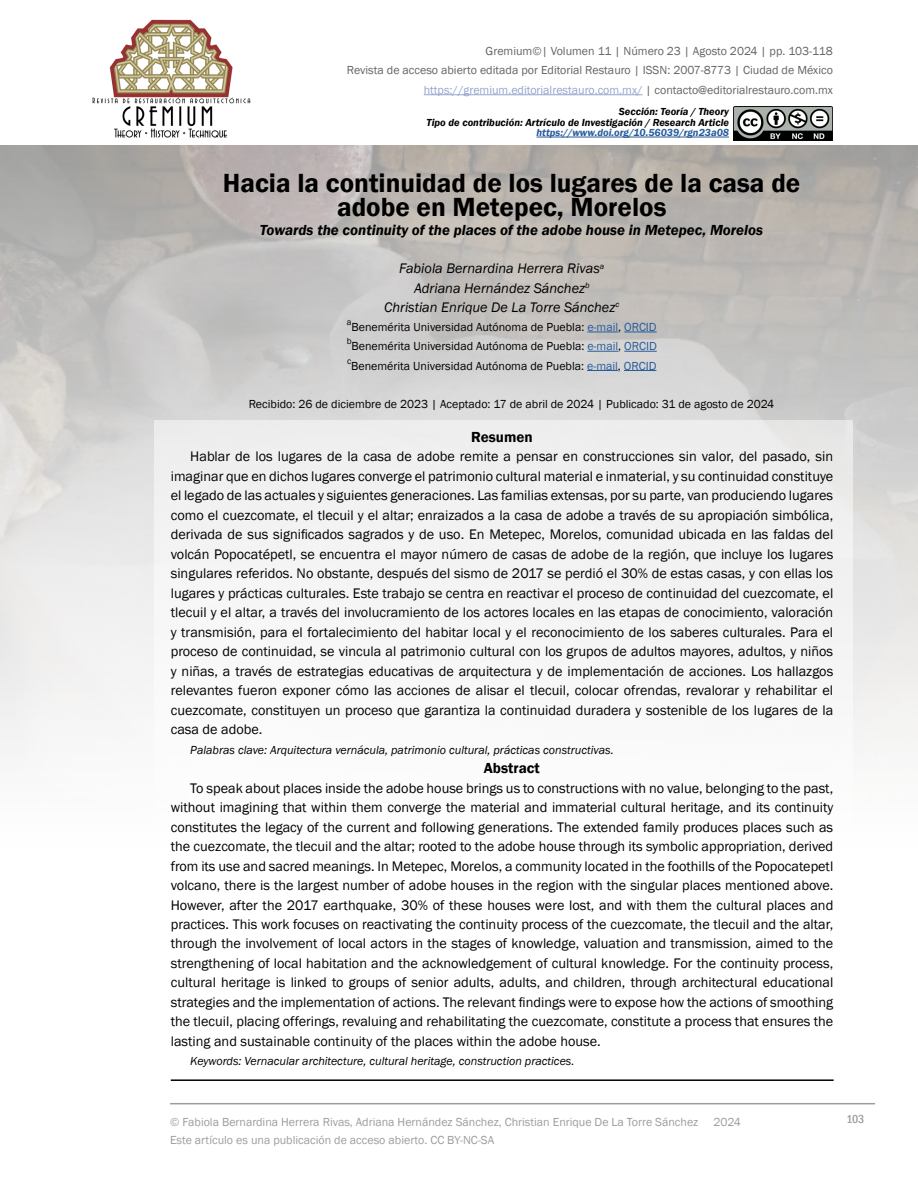
<style>
.page{position:relative;width:918px;height:1188px;background:#fff}
.page>*{position:absolute;margin:0;border:0;box-sizing:border-box;transform-origin:0 0}
.t1{font:600 27px/24px "Franklin Gothic";color:#000}
.t2{font:italic 600 15px "Franklin Gothic";color:#000}
.t3{font:600 15px "Franklin Gothic";color:#000}
.t4{font:14.25px/19.5px "Franklin Gothic";color:#000;text-align:justify}
.t5{font:italic 14.25px/19.2px "Franklin Gothic";color:#000;text-align:center}
.t6{font:12px "Franklin Gothic";color:#000}
.t7{font:12px/19.5px "Franklin Gothic";color:#646363;text-align:right}
.t8{font:italic 12px "Franklin Gothic";color:#000}
.t9{font:12px/18px "Franklin Gothic";color:#9d9d9c}
.t10{font:500 condensed 12px "Franklin Gothic";color:#9d9d9c}
.t11{font:italic 600 10.5px/10.5px "Franklin Gothic";color:#000;text-align:right}
.t12{font:italic 600 10.5px "Franklin Gothic";color:#275b9b}
.t13{font:9px "Franklin Gothic";color:#000}
.s1{color:#95a4cd}
.s2{color:#275b9b}
</style>
<div class="page">
<hr style="left:424px;top:94px;width:219px;height:1px;background:#95a4cd">
<hr style="left:170px;top:1103px;width:705px;height:1px;background:#9d9d9c">
<img style="left:92px;top:20px;width:159px;height:118px">
<img style="left:734px;top:106px;width:98px;height:35px">
<hr style="left:587px;top:332px;width:31px;height:1px;background:#275b9b">
<hr style="left:624px;top:332px;width:33px;height:1px;background:#275b9b">
<hr style="left:587px;top:351px;width:31px;height:1px;background:#275b9b">
<hr style="left:624px;top:351px;width:33px;height:1px;background:#275b9b">
<hr style="left:587px;top:370px;width:31px;height:1px;background:#275b9b">
<hr style="left:624px;top:370px;width:32px;height:1px;background:#275b9b">
<hr style="left:171px;top:1079px;width:663px;height:2px;background:#000">
<hr style="left:537px;top:137px;width:192px;height:1px;background:#275b9b">
<p class="t7" style="left:347px;top:41px;width:488px">Gremium©| Volumen 11 | Número 23 | Agosto 2024 | pp. 103-118<br>Revista de acceso abierto editada por Editorial Restauro | ISSN: 2007-8773 | Ciudad de México <span class="s1">https://gremium.editorialrestauro.com.mx/</span> | contacto@editorialrestauro.com.mx</p>
<p class="t11" style="left:427px;top:106px;width:304px">Sección: Teoría / Theory<br>Tipo de contribución: Artrículo de Investigación / Research Article</p>
<p class="t12" style="left:537px;top:126px;width:194px">https://www.doi.org/10.56039/rgn23a08</p>
<h1 class="t1" style="left:337px;top:171px;width:465px;text-indent:-114px">Hacia la continuidad de los lugares de la casa de adobe en Metepec, Morelos</h1>
<p class="t2" style="left:260px;top:220px;width:505px">Towards the continuity of the places of the adobe house in Metepec, Morelos</p>
<p class="t5" style="left:384px;top:259px;width:237px">Fabiola Bernardina Herrera Rivas<sup>a<br></sup>Adriana Hernández Sánchez<sup>b<br></sup>Christian Enrique De La Torre Sánchez<sup>c</sup></p>
<p class="t13" style="left:347px;top:316px;width:6px">a</p>
<p class="t6" style="left:352px;top:320px;width:307px">Benemérita Universidad Autónoma de Puebla: <span class="s2">e-mail</span>, <span class="s2">ORCID</span></p>
<p class="t13" style="left:347px;top:336px;width:6px">b</p>
<p class="t6" style="left:352px;top:339px;width:307px">Benemérita Universidad Autónoma de Puebla: <span class="s2">e-mail</span>, <span class="s2">ORCID</span></p>
<p class="t13" style="left:347px;top:355px;width:6px">c</p>
<p class="t6" style="left:351px;top:358px;width:307px">Benemérita Universidad Autónoma de Puebla: <span class="s2">e-mail</span>, <span class="s2">ORCID</span></p>
<p class="t6" style="left:249px;top:397px;width:527px">Recibido: 26 de diciembre de 2023 | Aceptado: 17 de abril de 2024 | Publicado: 31 de agosto de 2024</p>
<p class="t3" style="left:471px;top:427px;width:63px">Resumen</p>
<p class="t4" style="left:171px;top:447px;width:664px;text-indent:20px">Hablar de los lugares de la casa de adobe remite a pensar en construcciones sin valor, del pasado, sin imaginar que en dichos lugares converge el patrimonio cultural material e inmaterial, y su continuidad constituye el legado de las actuales y siguientes generaciones. Las familias extensas, por su parte, van produciendo lugares como el cuezcomate, el tlecuil y el altar; enraizados a la casa de adobe a través de su apropiación simbólica, derivada de sus significados sagrados y de uso. En Metepec, Morelos, comunidad ubicada en las faldas del volcán Popocatépetl, se encuentra el mayor número de casas de adobe de la región, que incluye los lugares singulares referidos. No obstante, después del sismo de 2017 se perdió el 30% de estas casas, y con ellas los lugares y prácticas culturales. Este trabajo se centra en reactivar el proceso de continuidad del cuezcomate, el tlecuil y el altar, a través del involucramiento de los actores locales en las etapas de conocimiento, valoración y transmisión, para el fortalecimiento del habitar local y el reconocimiento de los saberes culturales. Para el proceso de continuidad, se vincula al patrimonio cultural con los grupos de adultos mayores, adultos, y niños y niñas, a través de estrategias educativas de arquitectura y de implementación de acciones. Los hallazgos relevantes fueron exponer cómo las acciones de alisar el tlecuil, colocar ofrendas, revalorar y rehabilitar el cuezcomate, constituyen un proceso que garantiza la continuidad duradera y sostenible de los lugares de la casa de adobe.</p>
<p class="t8" style="left:190px;top:742px;width:425px">Palabras clave: Arquitectura vernácula, patrimonio cultural, prácticas constructivas.</p>
<p class="t3" style="left:484px;top:759px;width:58px">Abstract</p>
<p class="t4" style="left:171px;top:778px;width:664px;text-indent:20px">To speak about places inside the adobe house brings us to constructions with no value, belonging to the past, without imagining that within them converge the material and immaterial cultural heritage, and its continuity constitutes the legacy of the current and following generations. The extended family produces places such as the cuezcomate, the tlecuil and the altar; rooted to the adobe house through its symbolic appropriation, derived from its use and sacred meanings. In Metepec, Morelos, a community located in the foothills of the Popocatepetl volcano, there is the largest number of adobe houses in the region with the singular places mentioned above.<br>However, after the 2017 earthquake, 30% of these houses were lost, and with them the cultural places and practices. This work focuses on reactivating the continuity process of the cuezcomate, the tlecuil and the altar, through the involvement of local actors in the stages of knowledge, valuation and transmission, aimed to the strengthening of local habitation and the acknowledgement of cultural knowledge. For the continuity process, cultural heritage is linked to groups of senior adults, adults, and children, through architectural educational strategies and the implementation of actions. The relevant findings were to expose how the actions of smoothing the tlecuil, placing offerings, revaluing and rehabilitating the cuezcomate, constitute a process that ensures the lasting and sustainable continuity of the places within the adobe house.</p>
<p class="t8" style="left:190px;top:1054px;width:386px">Keywords: Vernacular architecture, cultural heritage, construction practices.</p>
<p class="t9" style="left:170px;top:1113px;width:572px">© Fabiola Bernardina Herrera Rivas, Adriana Hernández Sánchez, Christian Enrique De La Torre Sánchez 2024<br>Este artículo es una publicación de acceso abierto. CC BY-NC-SA</p>
<p class="t10" style="left:846px;top:1112px;width:19px">103</p>
</div>
